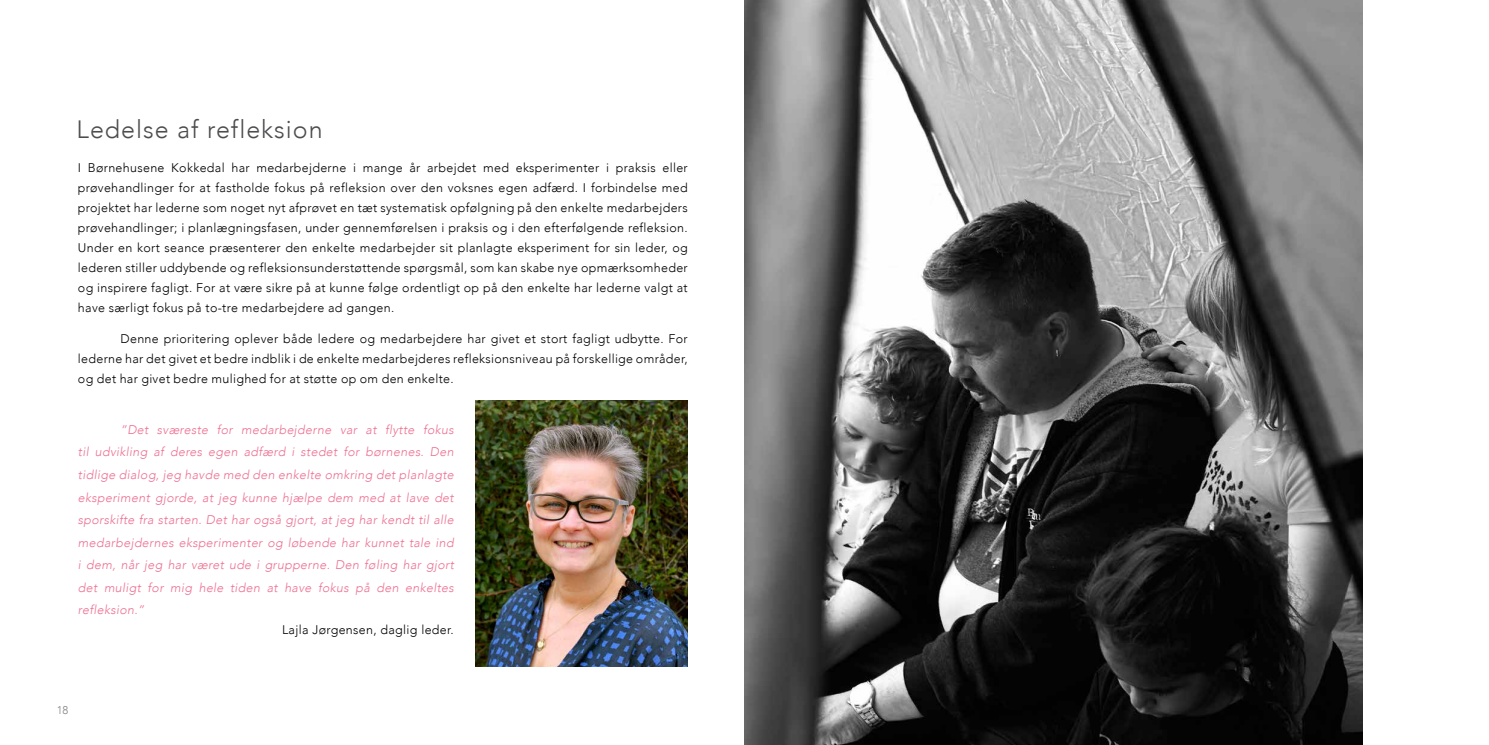
<style>
.page{position:relative;width:1489px;height:745px;background:#fff}
.page>*{position:absolute;margin:0;border:0;box-sizing:border-box;transform-origin:0 0}
.t1{font:300 25px "Avenir";letter-spacing:.04em;color:#4d4d4f}
.t2{font:300 12.5px/20px "Avenir";letter-spacing:.025em;color:#000;text-align:justify}
.t3{font:italic 300 12.5px/22.5px "Avenir";letter-spacing:.025em;color:#ee7092;text-align:justify}
.t4{font:300 11.25px "Avenir";color:#808285}
</style>
<div class="page">
<img style="left:744px;top:0;width:618px;height:744px">
<img style="left:475px;top:400px;width:212px;height:266px">
<h1 class="t1" style="left:77px;top:115px;width:247px">Ledelse af refleksion</h1>
<p class="t2" style="left:78px;top:158px;width:611px">I Børnehusene Kokkedal har medarbejderne i mange år arbejdet med eksperimenter i praksis eller prøvehandlinger for at fastholde fokus på refleksion over den voksnes egen adfærd. I forbindelse med projektet har lederne som noget nyt afprøvet en tæt systematisk opfølgning på den enkelte medarbejders prøvehandlinger; i planlægningsfasen, under gennemførelsen i praksis og i den efterfølgende refleksion.<br>Under en kort seance præsenterer den enkelte medarbejder sit planlagte eksperiment for sin leder, og lederen stiller uddybende og refleksionsunderstøttende spørgsmål, som kan skabe nye opmærksomheder og inspirere fagligt. For at være sikre på at kunne følge ordentligt op på den enkelte har lederne valgt at have særligt fokus på to-tre medarbejdere ad gangen.</p>
<p class="t2" style="left:78px;top:328px;width:611px;text-indent:43px">Denne prioritering oplever både ledere og medarbejdere har givet et stort fagligt udbytte. For lederne har det givet et bedre indblik i de enkelte medarbejderes refleksionsniveau på forskellige områder, og det har givet bedre mulighed for at støtte op om den enkelte.</p>
<p class="t3" style="left:78px;top:418px;width:377px;text-indent:43px">”Det sværeste for medarbejderne var at flytte fokus til udvikling af deres egen adfærd i stedet for børnenes. Den tidlige dialog, jeg havde med den enkelte omkring det planlagte eksperiment gjorde, at jeg kunne hjælpe dem med at lave det sporskifte fra starten. Det har også gjort, at jeg har kendt til alle medarbejdernes eksperimenter og løbende har kunnet tale ind i dem, når jeg har været ude i grupperne. Den føling har gjort det muligt for mig hele tiden at have fokus på den enkeltes refleksion.”</p>
<p class="t2" style="left:282px;top:619px;width:173px">Lajla Jørgensen, daglig leder.</p>
<p class="t4" style="left:57px;top:703px;width:13px">18</p>
</div>
